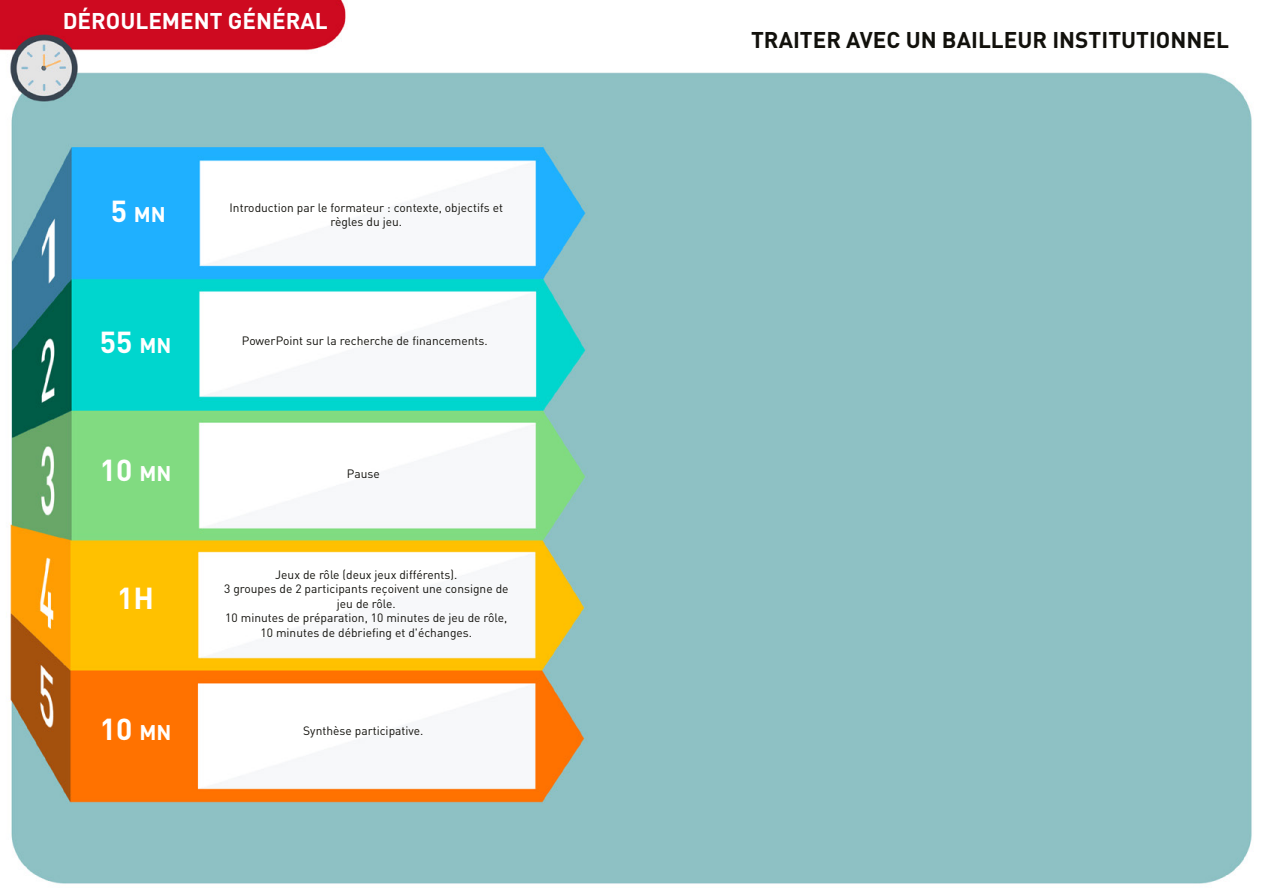
<style>
.page{position:relative;width:1263px;height:893px;background:#fff}
.page>*{position:absolute;margin:0;border:0;box-sizing:border-box;transform-origin:0 0}
.t1{font:700 30px "DIN";color:#fff}
.t2{font:700 22.5px "DIN";color:#12110c}
.t3{font:700 22.5px "DIN";color:#fff}
.t4{font:700 21px "DIN";color:#fff}
.t5{font:12px/14.4px "DIN";color:#12110c;text-align:center}
</style>
<div class="page">
<img style="left:0;top:0;width:1252px;height:884px">
<h2 class="t3" style="left:63px;top:6px;width:266px">DÉROULEMENT GÉNÉRAL</h2>
<h1 class="t1" style="left:111px;top:191px;width:18px">5</h1>
<h3 class="t4" style="left:134px;top:200px;width:33px">MN</h3>
<h1 class="t1" style="left:100px;top:323px;width:34px">55</h1>
<h3 class="t4" style="left:139px;top:332px;width:33px">MN</h3>
<h1 class="t1" style="left:100px;top:451px;width:34px">10</h1>
<h3 class="t4" style="left:139px;top:460px;width:33px">MN</h3>
<h1 class="t1" style="left:117px;top:579px;width:38px">H1</h1>
<h1 class="t1" style="left:100px;top:710px;width:34px">10</h1>
<h3 class="t4" style="left:139px;top:719px;width:33px">MN</h3>
<p class="t5" style="left:230px;top:200px;width:275px">Introduction par le formateur : contexte, objectifs et règles du jeu.</p>
<p class="t5" style="left:242px;top:334px;width:247px">PowerPoint sur la recherche de financements.</p>
<p class="t5" style="left:347px;top:466px;width:34px">Pause</p>
<p class="t5" style="left:224px;top:567px;width:286px">Jeux de rôle (deux jeux différents .(<br>3 groupes de 2 participants reçoivent une consigne de jeu de rôle.<br>10 minutes de préparation, 10 minutes de jeu de rôle, 10 minutes de débriefing et 'd échanges.</p>
<p class="t5" style="left:303px;top:723px;width:122px">Synthèse participative.</p>
<h2 class="t2" style="left:751px;top:26px;width:479px">TRAITER AVEC UN BAILLEUR INSTITUTIONNEL</h2>
</div>
